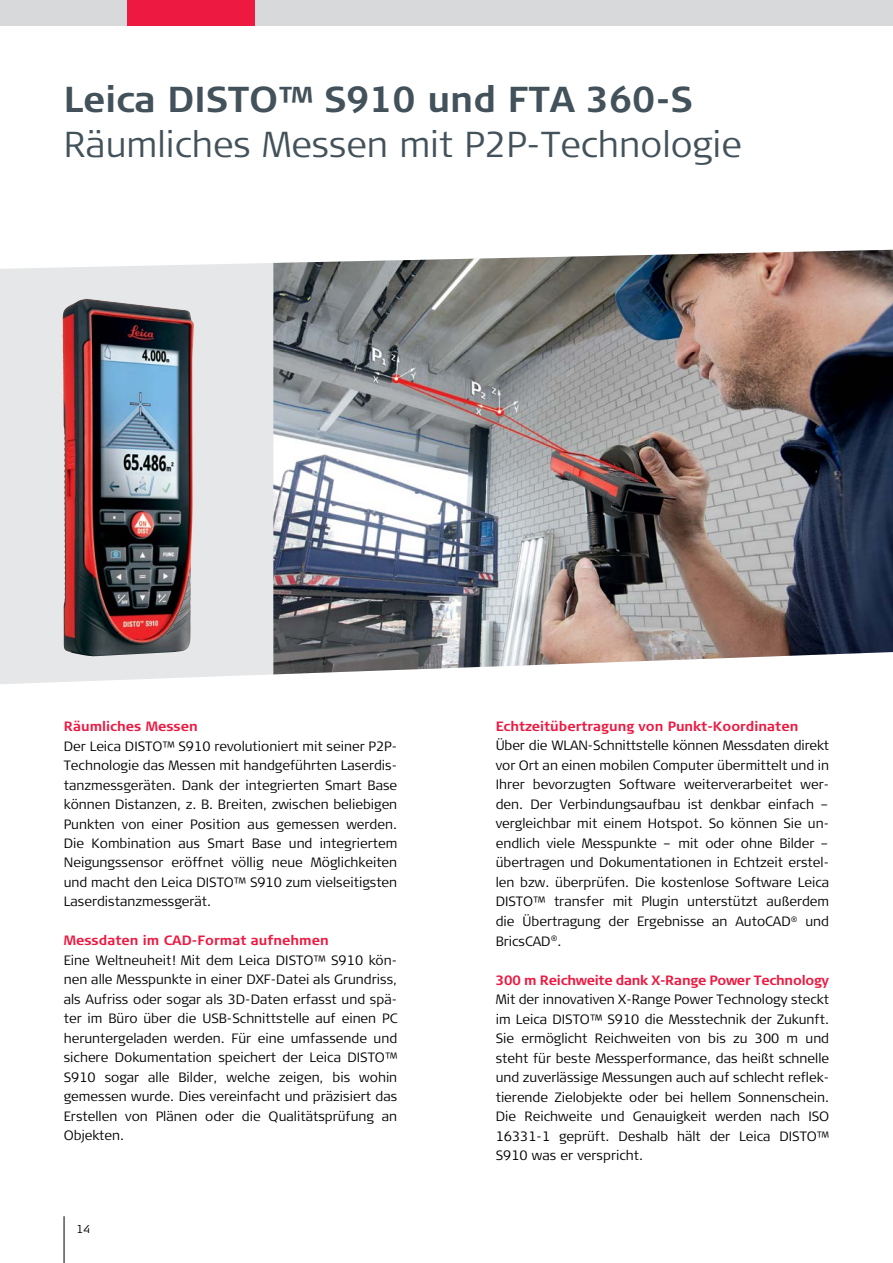
<style>
.page{position:relative;width:893px;height:1263px;background:#fff}
.page>*{position:absolute;margin:0;border:0;box-sizing:border-box;transform-origin:0 0}
.t1{font:300 36px "Signa Column";color:#43525a}
.t2{font:700 36px "Signa Column";color:#43525a}
.t3{font:300 13.5px/19.5px "Signa Column";color:#000;text-align:justify}
.t4{font:700 13.5px "Signa Column";color:#ed1941}
.t5{font:700 13.5px "Signa Column";letter-spacing:-.02em;color:#ed1941}
.t6{font:300 11.25px "Signa Column";color:#000}
</style>
<div class="page">
<svg style="left:0;top:263px;width:284px;height:421px;background:#b4b2b6"></svg>
<img style="left:273px;top:250px;width:620px;height:424px">
<hr style="left:64px;top:1216px;width:1px;height:47px;background:#000">
<img style="left:62px;top:300px;width:18px;height:274px">
<div style="left:0;top:0;width:893px;height:26px;background:#d7d9da"></div>
<div style="left:128px;top:0;width:127px;height:26px;background:#ed1941"></div>
<h1 class="t2" style="left:64px;top:77px;width:630px">Leica DISTO™ S910 und FTA 360-S</h1>
<h1 class="t1" style="left:64px;top:122px;width:679px">Räumliches Messen mit P2P-Technologie</h1>
<p class="t4" style="left:64px;top:718px;width:136px">Räumliches Messen</p>
<p class="t3" style="left:64px;top:736px;width:335px">Der Leica DISTO™ S910 revolutioniert mit seiner P2P-Technologie das Messen mit handgeführten Laserdis&shy;tanzmessgeräten. Dank der integrierten Smart Base können Distanzen, z. B. Breiten, zwischen beliebigen Punkten von einer Position aus gemessen werden.<br>Die Kombination aus Smart Base und integriertem Neigungssensor eröffnet völlig neue Möglichkeiten und macht den Leica DISTO™ S910 zum vielseitigsten Laserdistanzmessgerät.</p>
<p class="t4" style="left:64px;top:932px;width:267px">Messdaten im CAD-Format aufnehmen</p>
<p class="t3" style="left:64px;top:951px;width:335px">Eine Weltneuheit! Mit dem Leica DISTO™ S910 kön&shy;nen alle Messpunkte in einer DXF-Datei als Grundriss, als Aufriss oder sogar als 3D-Daten erfasst und spä&shy;ter im Büro über die USB-Schnittstelle auf einen PC heruntergeladen werden. Für eine umfassende und sichere Dokumentation speichert der Leica DISTO™ S910 sogar alle Bilder, welche zeigen, bis wohin gemessen wurde. Dies vereinfacht und präzisiert das Erstellen von Plänen oder die Qualitätsprüfung an Objekten.</p>
<p class="t6" style="left:77px;top:1222px;width:15px">14</p>
<p class="t4" style="left:496px;top:718px;width:304px">Echtzeitübertragung von Punkt-Koordinaten</p>
<p class="t3" style="left:496px;top:736px;width:335px">Über die WLAN-Schnittstelle können Messdaten direkt vor Ort an einen mobilen Computer übermittelt und in Ihrer bevorzugten Software weiterverarbeitet wer&shy;den. Der Verbindungsaufbau ist denkbar einfach – vergleichbar mit einem Hotspot. So können Sie un&shy;endlich viele Messpunkte – mit oder ohne Bilder – übertragen und Dokumentationen in Echtzeit erstel&shy;len bzw. überprüfen. Die kostenlose Software Leica DISTO™ transfer mit Plugin unterstützt außerdem die Übertragung der Ergebnisse an AutoCAD<sup>®</sup> und BricsCAD<sup>®</sup>.</p>
<p class="t5" style="left:496px;top:971px;width:335px">300 m Reichweite dank X-Range Power Technology</p>
<p class="t3" style="left:496px;top:990px;width:335px">Mit der innovativen X-Range Power Technology steckt im Leica DISTO™ S910 die Messtechnik der Zukunft.<br>Sie ermöglicht Reichweiten von bis zu 300 m und steht für beste Messperformance, das heißt schnelle und zuverlässige Messungen auch auf schlecht reflek&shy;tierende Zielobjekte oder bei hellem Sonnenschein.<br>Die Reichweite und Genauigkeit werden nach ISO 16331-1 geprüft. Deshalb hält der Leica DISTO™ S910 was er verspricht.</p>
</div>
